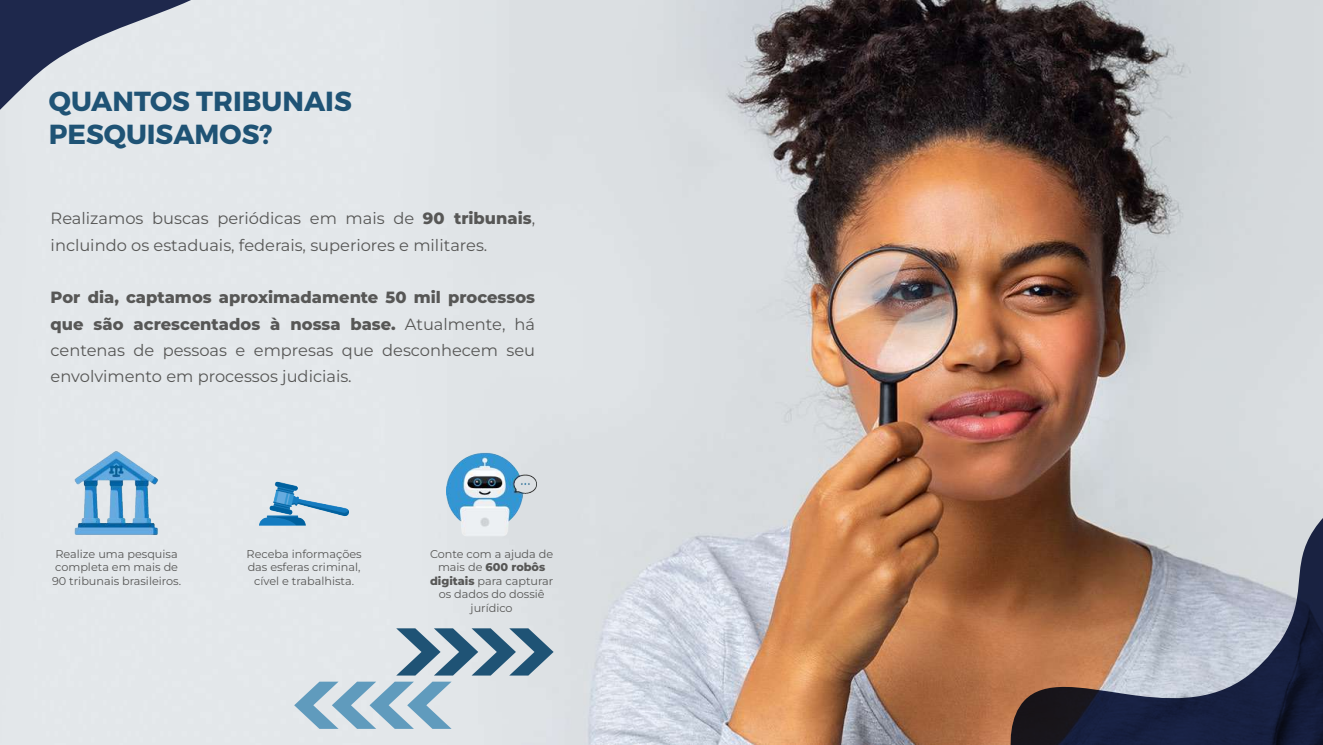
<style>
.page{position:relative;width:1323px;height:745px;background:#fff}
.page>*{position:absolute;margin:0;border:0;box-sizing:border-box;transform-origin:0 0}
.t1{font:700 27.5px/33px "Montserrat";color:#1f5375}
.t2{font:16.25px/26.2px "Montserrat";color:#575756}
.t3{font:11.25px/13.5px "Montserrat";color:#575756;text-align:center}
.s1{font-weight:800}
</style>
<div class="page">
<img style="left:0;top:0;width:1323px;height:744px">
<svg style="left:396px;top:628px;width:158px;height:47px;background:#839eb0"></svg>
<svg style="left:294px;top:681px;width:158px;height:47px;background:#a4c2d4"></svg>
<svg style="left:1010px;top:479px;width:313px;height:265px;background:#877c7d"></svg>
<svg style="left:0;top:0;width:264px;height:146px;background:#b7bdc7"></svg>
<img style="left:447px;top:449px;width:89px;height:89px">
<img style="left:259px;top:449px;width:90px;height:89px">
<img style="left:72px;top:449px;width:89px;height:89px">
<h1 class="t1" style="left:49px;top:85px;width:305px">QUANTOS TRIBUNAIS<br>PESQUISAMOS?</h1>
<p class="t2" style="left:51px;top:205px;width:486px">Realizamos buscas periódicas em mais de <span class="s1">90 tribunais</span>, incluindo os estaduais, federais, superiores e militares.</p>
<p class="t2" style="left:51px;top:284px;width:486px;text-align:justify"><span class="s1">Por dia, captamos aproximadamente 50 mil processos que são acrescentados à nossa base.</span> Atualmente, há centenas de pessoas e empresas que desconhecem seu envolvimento em processos judiciais.</p>
<p class="t3" style="left:52px;top:546px;width:131px">Realize uma pesquisa completa em mais de<br>90 tribunais brasileiros.</p>
<p class="t3" style="left:247px;top:546px;width:117px">Receba informações das esferas criminal, cível e trabalhista.</p>
<p class="t3" style="left:430px;top:546px;width:125px">Conte com a ajuda de mais de <span class="s1">600 robôs digitais</span> para capturar os dados do dossiê jurídico</p>
</div>
